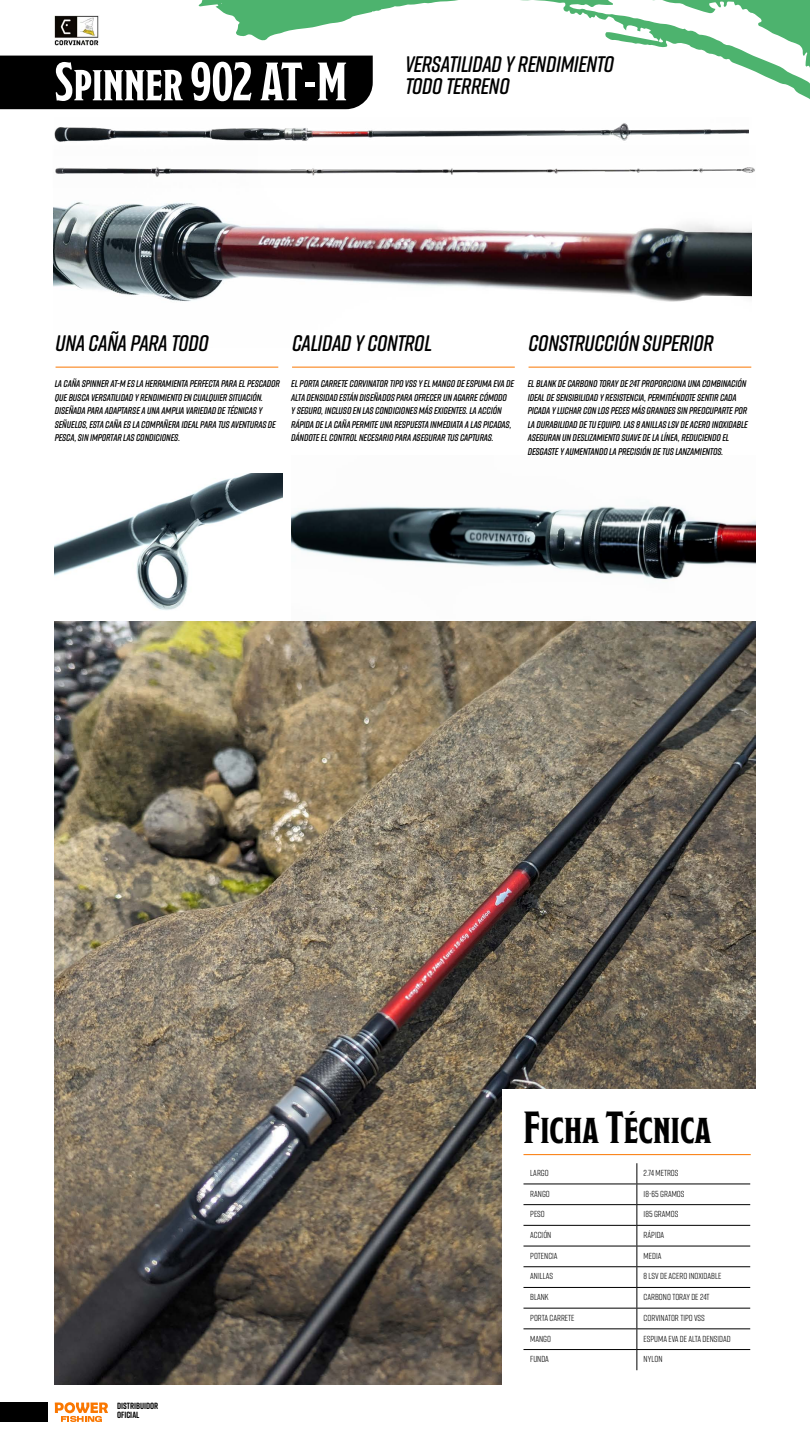
<style>
.page{position:relative;width:810px;height:1440px;background:#fff}
.page>*{position:absolute;margin:0;border:0;box-sizing:border-box;transform-origin:0 0}
.t1{font:700 54px "Modesto Condensed";color:#fff}
.t2{font:700 45px "Modesto Condensed";color:#000}
.t3{font:italic 600 22.5px/21.8px "Rift Soft";letter-spacing:-.015em;color:#000}
.t4{font:italic 600 9.75px/13.5px "Rift Soft";letter-spacing:-.015em;color:#000}
.t5{font:700 9px/9px "Rift Soft";color:#000}
.t6{font:8.77px "Rift Soft";color:#000}
</style>
<div class="page">
<img style="left:55px;top:621px;width:700px;height:764px">
<img style="left:291px;top:506px;width:464px;height:74px">
<img style="left:54px;top:131px;width:697px;height:171px">
<svg style="left:177px;top:0;width:633px;height:110px"></svg>
<div style="left:0;top:56px;width:373px;height:53px;background:#000"></div>
<img style="left:55px;top:123px;width:694px;height:22px">
<img style="left:54px;top:145px;width:701px;height:42px">
<img style="left:55px;top:473px;width:227px;height:137px">
<hr style="left:56px;top:367px;width:222px;height:1px;background:#fa7700">
<hr style="left:529px;top:367px;width:222px;height:1px;background:#fa7700">
<hr style="left:292px;top:367px;width:223px;height:1px;background:#fa7700">
<div style="left:502px;top:1089px;width:263px;height:306px;background:#fff"></div>
<hr style="left:524px;top:1154px;width:227px;height:1px;background:#fa7700">
<hr style="left:523px;top:1184px;width:114px;height:1px;background:#000">
<hr style="left:637px;top:1184px;width:113px;height:1px;background:#000">
<hr style="left:523px;top:1204px;width:114px;height:1px;background:#000">
<hr style="left:637px;top:1204px;width:113px;height:1px;background:#000">
<hr style="left:523px;top:1225px;width:114px;height:1px;background:#000">
<hr style="left:637px;top:1225px;width:113px;height:1px;background:#000">
<hr style="left:523px;top:1246px;width:114px;height:1px;background:#000">
<hr style="left:637px;top:1246px;width:113px;height:1px;background:#000">
<hr style="left:523px;top:1266px;width:114px;height:1px;background:#000">
<hr style="left:637px;top:1266px;width:113px;height:1px;background:#000">
<hr style="left:523px;top:1287px;width:114px;height:1px;background:#000">
<hr style="left:637px;top:1287px;width:113px;height:1px;background:#000">
<hr style="left:523px;top:1308px;width:114px;height:1px;background:#000">
<hr style="left:637px;top:1308px;width:113px;height:1px;background:#000">
<hr style="left:523px;top:1328px;width:114px;height:1px;background:#000">
<hr style="left:637px;top:1328px;width:113px;height:1px;background:#000">
<hr style="left:523px;top:1349px;width:114px;height:1px;background:#000">
<hr style="left:637px;top:1349px;width:113px;height:1px;background:#000">
<svg style="left:636px;top:1163px;width:1px;height:207px"></svg>
<img style="left:54px;top:15px;width:45px;height:31px">
<svg style="left:55px;top:1402px;width:53px;height:20px"></svg>
<div style="left:0;top:1402px;width:48px;height:20px;background:#000"></div>
<h1 class="t1" style="left:55px;top:55px;width:294px">Spinner 902 AT-M</h1>
<h3 class="t3" style="left:405px;top:53px;width:210px">VERSATILIDAD Y RENDIMIENTO<br>TODO TERRENO</h3>
<h3 class="t3" style="left:56px;top:332px;width:155px">UNA CAÑA PARA TODO</h3>
<h3 class="t3" style="left:292px;top:332px;width:142px">CALIDAD Y CONTROL</h3>
<p class="t4" style="left:55px;top:377px;width:227px">LA CAÑA SPINNER AT-M ES LA HERRAMIENTA PERFECTA PARA EL PESCADOR QUE BUSCA VERSATILIDAD Y RENDIMIENTO EN CUALQUIER SITUACIÓN.<br>DISEÑADA PARA ADAPTARSE A UNA AMPLIA VARIEDAD DE TÉCNICAS Y SEÑUELOS, ESTA CAÑA ES LA COMPAÑERA IDEAL PARA TUS AVENTURAS DE PESCA, SIN IMPORTAR LAS CONDICIONES.</p>
<p class="t4" style="left:291px;top:377px;width:224px">EL PORTA CARRETE CORVINATOR TIPO VSS Y EL MANGO DE ESPUMA EVA DE ALTA DENSIDAD ESTÁN DISEÑADOS PARA OFRECER UN AGARRE CÓMODO<br>Y SEGURO, INCLUSO EN LAS CONDICIONES MÁS EXIGENTES. LA ACCIÓN RÁPIDA DE LA CAÑA PERMITE UNA RESPUESTA INMEDIATA A LAS PICADAS, DÁNDOTE EL CONTROL NECESARIO PARA ASEGURAR TUS CAPTURAS.</p>
<h3 class="t3" style="left:529px;top:332px;width:187px">CONSTRUCCIÓN SUPERIOR</h3>
<p class="t4" style="left:528px;top:377px;width:222px">EL BLANK DE CARBONO TORAY DE 24T PROPORCIONA UNA COMBINACIÓN IDEAL DE SENSIBILIDAD Y RESISTENCIA, PERMITIÉNDOTE SENTIR CADA PICADA Y LUCHAR CON LOS PECES MÁS GRANDES SIN PREOCUPARTE POR LA DURABILIDAD DE TU EQUIPO. LAS 8 ANILLAS LSV DE ACERO INOXIDABLE ASEGURAN UN DESLIZAMIENTO SUAVE DE LA LÍNEA, REDUCIENDO EL DESGASTE Y AUMENTANDO LA PRECISIÓN DE TUS LANZAMIENTOS.</p>
<p class="t5" style="left:117px;top:1401px;width:43px">DISTRIBUIDOR<br>OFICIAL</p>
<h2 class="t2" style="left:524px;top:1105px;width:190px">Ficha Técnica</h2>
<p class="t6" style="left:530px;top:1167px;width:20px">LARGO</p>
<p class="t6" style="left:644px;top:1167px;width:36px">2.74 METROS</p>
<p class="t6" style="left:530px;top:1187px;width:21px">RANGO</p>
<p class="t6" style="left:644px;top:1187px;width:42px">18-65 GRAMOS</p>
<p class="t6" style="left:530px;top:1208px;width:16px">PESO</p>
<p class="t6" style="left:644px;top:1208px;width:36px">185 GRAMOS</p>
<p class="t6" style="left:530px;top:1229px;width:23px">ACCIÓN</p>
<p class="t6" style="left:644px;top:1229px;width:22px">RÁPIDA</p>
<p class="t6" style="left:530px;top:1250px;width:29px">POTENCIA</p>
<p class="t6" style="left:644px;top:1250px;width:19px">MEDIA</p>
<p class="t6" style="left:530px;top:1270px;width:24px">ANILLAS</p>
<p class="t6" style="left:644px;top:1270px;width:79px">8 LSV DE ACERO INOXIDABLE</p>
<p class="t6" style="left:530px;top:1291px;width:20px">BLANK</p>
<p class="t6" style="left:644px;top:1291px;width:67px">CARBONO TORAY DE 24T</p>
<p class="t6" style="left:530px;top:1312px;width:46px">PORTA CARRETE</p>
<p class="t6" style="left:644px;top:1312px;width:63px">CORVINATOR TIPO VSS</p>
<p class="t6" style="left:530px;top:1332px;width:22px">MANGO</p>
<p class="t6" style="left:644px;top:1332px;width:89px">ESPUMA EVA DE ALTA DENSIDAD</p>
<p class="t6" style="left:530px;top:1353px;width:20px">FUNDA</p>
<p class="t6" style="left:644px;top:1353px;width:20px">NYLON</p>
</div>
